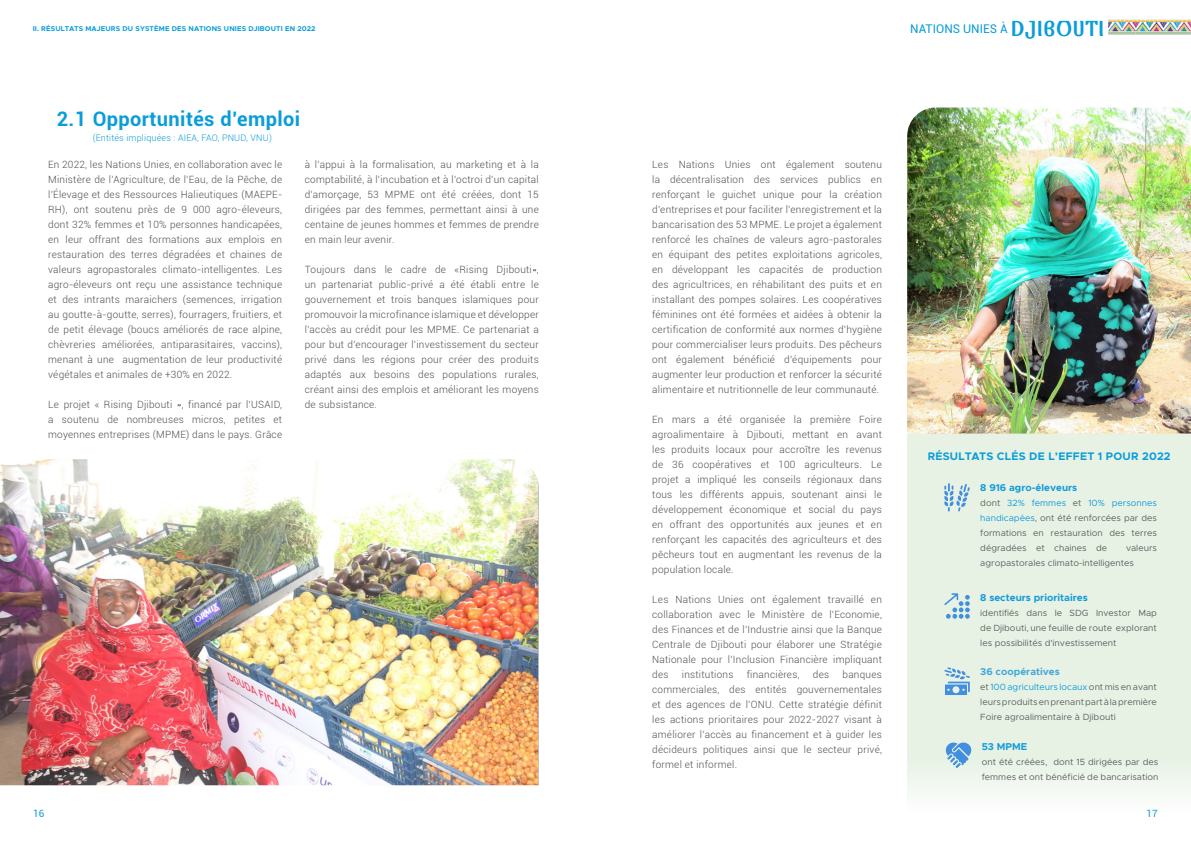
<style>
.page{position:relative;width:1191px;height:842px;background:#fff}
.page>*{position:absolute;margin:0;border:0;box-sizing:border-box;transform-origin:0 0}
.t1{font:700 20px "Roboto";letter-spacing:.02em;color:#0a9dd9}
.t2{font:12px "Roboto";color:#0a9cd9}
.t3{font:700 11px "Metropolis";letter-spacing:.02em;color:#0a9dd9}
.t4{font:300 10px/15px "Roboto";letter-spacing:.025em;color:#4c4f50;text-align:justify}
.t5{font:700 10px "Metropolis";color:#139cd9}
.t6{font:700 10px "Metropolis";color:#43a7dd}
.t7{font:10px "Roboto";color:#0a9dd9}
.t8{font:9px "Metropolis";color:#5d6161}
.t9{font:9px "Metropolis";color:#139cd9}
.t10{font:300 9px "Roboto";letter-spacing:.02em;color:#0a9dd9}
.t11{font:700 7px "Metropolis";letter-spacing:.02em;color:#0a9dd9}
.s1{font-family:"Amharareduced";font-size:20px;color:#0a9dd9}
.s2{color:#5d6161}
.s3{color:#139cd9}
</style>
<div class="page">
<img style="left:1108px;top:19px;width:83px;height:16px">
<div style="left:907px;top:434px;width:284px;height:358px;background:#e7f2e5"></div>
<img style="left:907px;top:108px;width:284px;height:326px">
<img style="left:0;top:459px;width:539px;height:326px">
<svg style="left:944px;top:483px;width:25px;height:28px"></svg>
<svg style="left:944px;top:593px;width:25px;height:26px"></svg>
<svg style="left:944px;top:667px;width:25px;height:28px"></svg>
<svg style="left:945px;top:742px;width:26px;height:26px"></svg>
<p class="t11" style="left:33px;top:24px;width:284px">II. RÉSULTATS MAJEURS DU SYSTÈME DES NATIONS UNIES DJIBOUTI EN 2022</p>
<p class="t1" style="left:57px;top:105px;width:245px">2.1 Opportunités d’emploi</p>
<p class="t10" style="left:93px;top:132px;width:181px">(Entités impliquées : AIEA, FAO, PNUD, VNU)</p>
<p class="t4" style="left:48px;top:156px;width:235px">En 2022, les Nations Unies, en collaboration avec le Ministère de l’Agriculture, de l’Eau, de la Pêche, de l’Élevage et des Ressources Halieutiques (MAEPE-RH), ont soutenu près de 9 000 agro-éleveurs, dont 32% femmes et 10% personnes handicapées, en leur offrant des formations aux emplois en restauration des terres dégradées et chaines de valeurs agropastorales climato-intelligentes. Les agro-éleveurs ont reçu une assistance technique et des intrants maraichers (semences, irrigation au goutte-à-goutte, serres), fourragers, fruitiers, et de petit élevage (boucs améliorés de race alpine, chèvreries améliorées, antiparasitaires, vaccins), menant à une augmentation de leur productivité végétales et animales de +30% en 2022.</p>
<p class="t4" style="left:48px;top:396px;width:235px">Le projet « Rising Djibouti », financé par l’USAID, a soutenu de nombreuses micros, petites et moyennes entreprises (MPME) dans le pays. Grâce</p>
<p class="t4" style="left:305px;top:156px;width:235px">à l’appui à la formalisation, au marketing et à la comptabilité, à l’incubation et à l’octroi d’un capital d’amorçage, 53 MPME ont été créées, dont 15 dirigées par des femmes, permettant ainsi à une centaine de jeunes hommes et femmes de prendre en main leur avenir.</p>
<p class="t4" style="left:305px;top:261px;width:235px">Toujours dans le cadre de «Rising Djibouti», un partenariat public-privé a été établi entre le gouvernement et trois banques islamiques pour promouvoir la microfinance islamique et développer l’accès au crédit pour les MPME. Ce partenariat a pour but d’encourager l’investissement du secteur privé dans les régions pour créer des produits adaptés aux besoins des populations rurales, créant ainsi des emplois et améliorant les moyens de subsistance.</p>
<p class="t2" style="left:910px;top:20px;width:197px">NATIONS UNIES À <span class="s1">DJIBOUTI</span></p>
<p class="t4" style="left:652px;top:156px;width:231px">Les Nations Unies ont également soutenu la décentralisation des services publics en renforçant le guichet unique pour la création d’entreprises et pour faciliter l’enregistrement et la bancarisation des 53 MPME. Le projet a également renforcé les chaînes de valeurs agro-pastorales en équipant des petites exploitations agricoles, en développant les capacités de production des agricultrices, en réhabilitant des puits et en installant des pompes solaires. Les coopératives féminines ont été formées et aidées à obtenir la certification de conformité aux normes d’hygiène pour commercialiser leurs produits. Des pêcheurs ont également bénéficié d’équipements pour augmenter leur production et renforcer la sécurité alimentaire et nutritionnelle de leur communauté.</p>
<p class="t4" style="left:652px;top:411px;width:231px">En mars a été organisée la première Foire agroalimentaire à Djibouti, mettant en avant les produits locaux pour accroître les revenus de 36 coopératives et 100 agriculteurs. Le projet a impliqué les conseils régionaux dans tous les différents appuis, soutenant ainsi le développement économique et social du pays en offrant des opportunités aux jeunes et en renforçant les capacités des agriculteurs et des pêcheurs tout en augmentant les revenus de la population locale.</p>
<p class="t4" style="left:652px;top:591px;width:231px">Les Nations Unies ont également travaillé en collaboration avec le Ministère de l’Economie, des Finances et de l’Industrie ainsi que la Banque Centrale de Djibouti pour élaborer une Stratégie Nationale pour l’Inclusion Financière impliquant des</p>
<p class="t4" style="left:682px;top:666px;width:53px">institutions</p>
<p class="t4" style="left:747px;top:666px;width:54px">financières,</p>
<p class="t4" style="left:813px;top:666px;width:18px">des</p>
<p class="t4" style="left:652px;top:666px;width:231px;text-indent:190px">banques commerciales, des entités gouvernementales et des agences de l’ONU. Cette stratégie définit les actions prioritaires pour 2022-2027 visant à améliorer l’accès au financement et à guider les décideurs politiques ainsi que le secteur privé, formel et informel.</p>
<p class="t3" style="left:927px;top:449px;width:244px">RÉSULTATS CLÉS DE L’EFFET 1 POUR 2022</p>
<p class="t5" style="left:980px;top:481px;width:98px">8 916 agro-éleveurs</p>
<p class="t9" style="left:980px;top:497px;width:178px"><span class="s2">dont</span> 32% femmes <span class="s2">et</span> 10% personnes</p>
<p class="t8" style="left:980px;top:512px;width:178px"><span class="s3">handicapées</span>, ont été renforcées par des</p>
<p class="t8" style="left:980px;top:527px;width:178px">formations en restauration des terres</p>
<p class="t8" style="left:980px;top:542px;width:128px">dégradées et chaines de</p>
<p class="t8" style="left:1126px;top:542px;width:32px">valeurs</p>
<p class="t8" style="left:980px;top:557px;width:155px">agropastorales climato-intelligentes</p>
<p class="t5" style="left:980px;top:591px;width:109px">8 secteurs prioritaires</p>
<p class="t8" style="left:980px;top:607px;width:178px">identifiés dans le SDG Investor Map</p>
<p class="t8" style="left:980px;top:622px;width:178px">de Djibouti, une feuille de route explorant</p>
<p class="t8" style="left:980px;top:637px;width:138px">les possibilités d'investissement</p>
<p class="t6" style="left:980px;top:665px;width:81px">36 coopératives</p>
<p class="t9" style="left:980px;top:681px;width:178px"><span class="s2">et</span> 100 agriculteurs locaux <span class="s2">ont mis en avant</span></p>
<p class="t8" style="left:980px;top:696px;width:178px">leurs produits en prenant part à la première</p>
<p class="t8" style="left:980px;top:711px;width:137px">Foire agroalimentaire à Djibouti</p>
<p class="t5" style="left:981px;top:740px;width:47px">53 MPME</p>
<p class="t8" style="left:981px;top:757px;width:178px">ont été créées, dont 15 dirigées par des</p>
<p class="t8" style="left:981px;top:772px;width:178px">femmes et ont bénéficié de bancarisation</p>
<p class="t7" style="left:33px;top:807px;width:13px">16</p>
<p class="t7" style="left:1146px;top:807px;width:13px">17</p>
</div>
